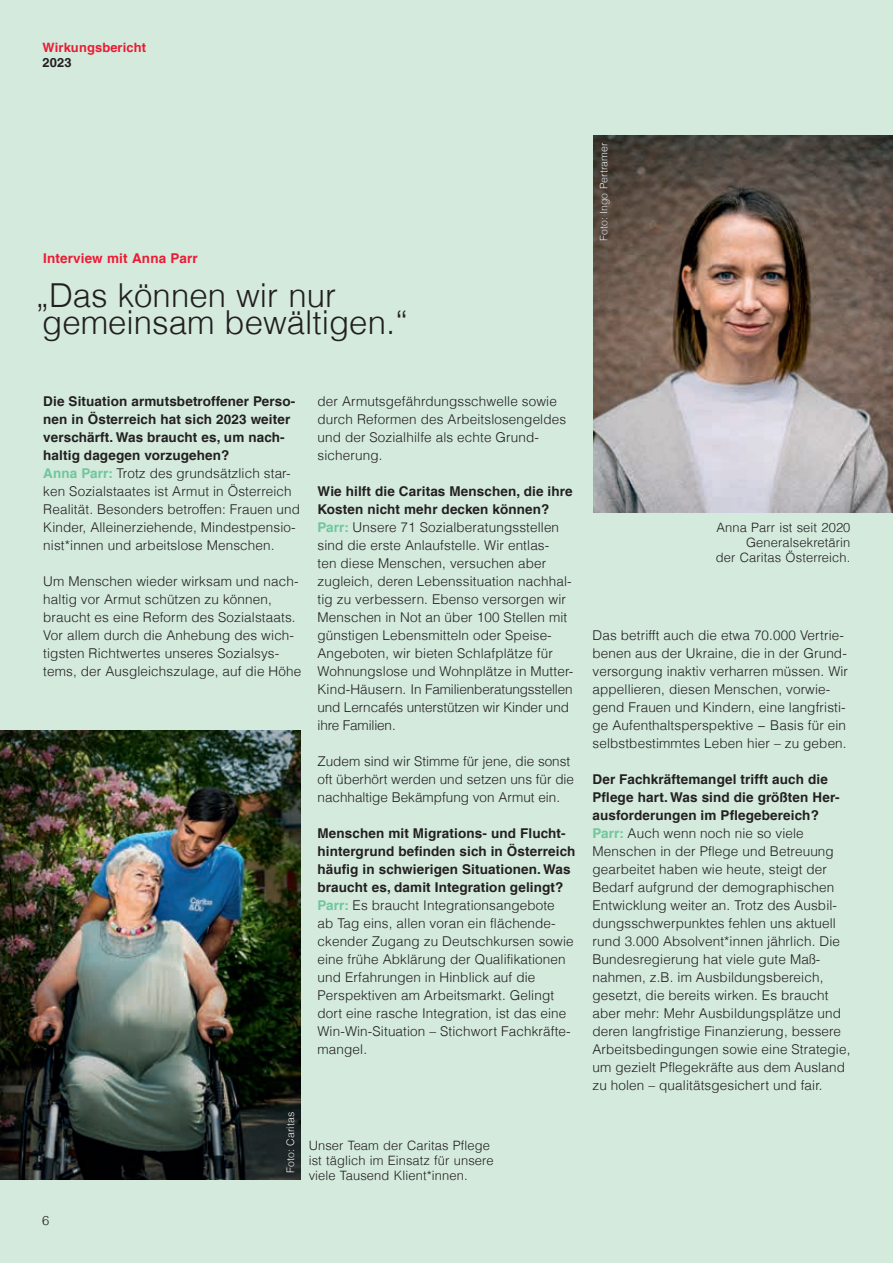
<style>
.page{position:relative;width:893px;height:1263px;background:#d3eadd}
.page>*{position:absolute;margin:0;border:0;box-sizing:border-box;transform-origin:0 0}
.t1{font:300 33px/27px "Helvetica LT Com";color:#231f20}
.t2{font:300 13.5px/18px "Helvetica LT Com";letter-spacing:.01em;color:#231f20}
.t3{font:700 13.5px/18px "Helvetica LT Com";letter-spacing:.01em;color:#231f20}
.t4{font:700 13.5px "Helvetica LT Com";letter-spacing:.01em;color:#ed1a33}
.t5{font:300 12.9px/15px "Helvetica LT Com";letter-spacing:.01em;color:#231f20;text-align:right}
.t6{font:700 12.9px "Helvetica LT Com";letter-spacing:.01em;color:#ed1a33}
.t7{font:700 12.9px "Helvetica LT Com";color:#231f20}
.t8{font:300 10.5px "Helvetica LT Com";letter-spacing:.01em;color:#fff}
.s1{font-weight:700;color:#71c69c}
</style>
<div class="page">
<img style="left:594px;top:136px;width:299px;height:377px">
<img style="left:0;top:730px;width:300px;height:450px">
<p class="t6" style="left:43px;top:39px;width:105px">Wirkungsbericht</p>
<p class="t7" style="left:43px;top:54px;width:31px">2023</p>
<h3 class="t4" style="left:43px;top:250px;width:156px">Interview mit Anna Parr</h3>
<p class="t1" style="left:36px;top:281px;width:373px">„Das können wir nur gemeinsam bewältigen.“</p>
<p class="t8" style="left:597px;top:241px;width:100px;rotate:-90deg">Foto: Ingo Pertramer</p>
<p class="t3" style="left:43px;top:392px;width:254px">Die Situation armutsbetroffener Perso&shy;nen in Österreich hat sich 2023 weiter verschärft. Was braucht es, um nach&shy;haltig dagegen vorzugehen?</p>
<p class="t2" style="left:43px;top:464px;width:258px"><span class="s1">Anna Parr:</span> Trotz des grundsätzlich star&shy;ken Sozialstaates ist Armut in Österreich Realität. Besonders betroffen: Frauen und Kinder, Alleinerziehende, Mindestpensio&shy;nist*innen und arbeitslose Menschen.</p>
<p class="t2" style="left:43px;top:572px;width:259px">Um Menschen wieder wirksam und nach&shy;haltig vor Armut schützen zu können, braucht es eine Reform des Sozialstaats.<br>Vor allem durch die Anhebung des wich&shy;tigsten Richtwertes unseres Sozialsys&shy;tems, der Ausgleichszulage, auf die Höhe</p>
<p class="t2" style="left:317px;top:392px;width:250px">der Armutsgefährdungsschwelle sowie durch Reformen des Arbeitslosengeldes und der Sozialhilfe als echte Grund&shy;sicherung.</p>
<p class="t3" style="left:317px;top:482px;width:257px">Wie hilft die Caritas Menschen, die ihre<br>Kosten nicht mehr decken können?</p>
<p class="t2" style="left:317px;top:518px;width:257px"><span class="s1">Parr:</span> Unsere 71 Sozialberatungsstellen sind die erste Anlaufstelle. Wir entlas-<br>ten diese Menschen, versuchen aber zugleich, deren Lebenssituation nachhal&shy;tig zu verbessern. Ebenso versorgen wir Menschen in Not an über 100 Stellen mit günstigen Lebensmitteln oder Speise-Angeboten, wir bieten Schlafplätze für Wohnungslose und Wohnplätze in Mutter-Kind-Häusern. In Familienberatungsstellen und Lerncafés unterstützen wir Kinder und ihre Familien.</p>
<p class="t2" style="left:317px;top:752px;width:258px">Zudem sind wir Stimme für jene, die sonst oft überhört werden und setzen uns für die nachhaltige Bekämpfung von Armut ein.</p>
<p class="t3" style="left:317px;top:824px;width:259px">Menschen mit Migrations- und Flucht&shy;hintergrund befinden sich in Österreich häufig in schwierigen Situationen. Was braucht es, damit Integration gelingt?</p>
<p class="t2" style="left:317px;top:896px;width:258px"><span class="s1">Parr:</span> Es braucht Integrationsangebote ab Tag eins, allen voran ein flächende&shy;ckender Zugang zu Deutschkursen sowie eine frühe Abklärung der Qualifikationen und Erfahrungen in Hinblick auf die Perspektiven am Arbeitsmarkt. Gelingt dort eine rasche Integration, ist das eine Win-Win-Situation – Stichwort Fachkräfte&shy;mangel.</p>
<p class="t5" style="left:42px;top:1213px;width:9px">6</p>
<p class="t8" style="left:284px;top:1173px;width:63px;rotate:-90deg">Foto: Caritas</p>
<p class="t5" style="left:309px;top:1138px;width:186px;text-align:left">Unser Team der Caritas Pflege ist täglich im Einsatz für unsere viele Tausend Klient*innen.</p>
<p class="t5" style="left:716px;top:519px;width:136px">Anna Parr ist seit 2020<br>Generalsekretärin<br>der Caritas Österreich.</p>
<p class="t2" style="left:592px;top:626px;width:257px">Das betrifft auch die etwa 70.000 Vertrie&shy;benen aus der Ukraine, die in der Grund&shy;versorgung inaktiv verharren müssen. Wir appellieren, diesen Menschen, vorwie&shy;gend Frauen und Kindern, eine langfristi&shy;ge Aufenthaltsperspektive − Basis für ein selbstbestimmtes Leben hier – zu geben.</p>
<p class="t3" style="left:592px;top:770px;width:249px">Der Fachkräftemangel trifft auch die<br>Pflege hart. Was sind die größten Her&shy;ausforderungen im Pflegebereich?</p>
<p class="t2" style="left:592px;top:824px;width:259px"><span class="s1">Parr:</span> Auch wenn noch nie so viele Menschen in der Pflege und Betreuung gearbeitet haben wie heute, steigt der Bedarf aufgrund der demographischen Entwicklung weiter an. Trotz des Ausbil&shy;dungsschwerpunktes fehlen uns aktuell rund 3.000 Absolvent*innen jährlich. Die Bundesregierung hat viele gute Maß&shy;nahmen, z.B. im Ausbildungsbereich, gesetzt, die bereits wirken. Es braucht aber mehr: Mehr Ausbildungsplätze und deren langfristige Finanzierung, bessere Arbeitsbedingungen sowie eine Strategie, um gezielt Pflegekräfte aus dem Ausland zu holen – qualitätsgesichert und fair.</p>
</div>
